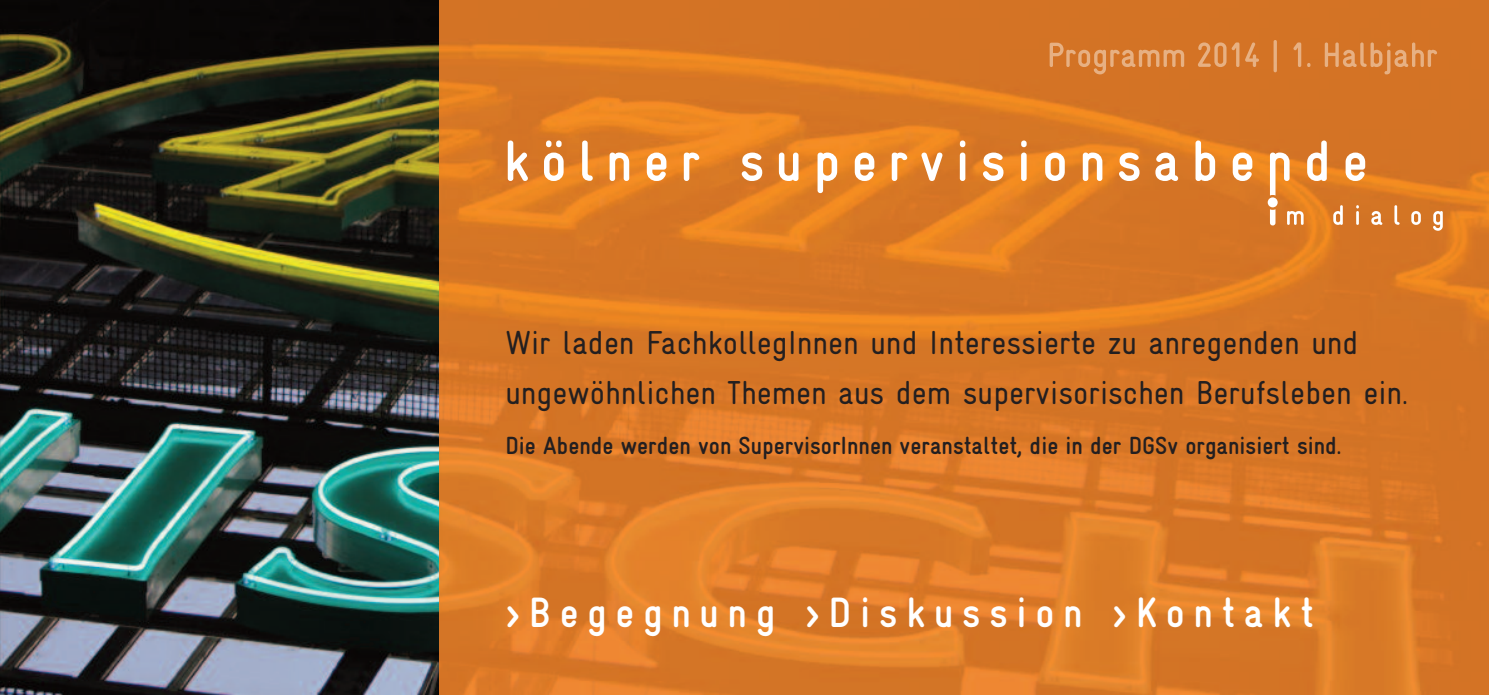
<style>
.page{position:relative;width:1489px;height:695px;background:#fff}
.page>*{position:absolute;margin:0;border:0;box-sizing:border-box;transform-origin:0 0}
.t1{font:700 condensed 42.5px "Gravur";letter-spacing:.205em;color:#fff}
.t2{font:condensed 33.25px/49.8px "Gravur";color:#231f20}
.t3{font:700 condensed 25px "Gravur";color:#231f20}
</style>
<div class="page">
<img style="left:0;top:0;width:439px;height:694px">
<img style="left:439px;top:0;width:1049px;height:694px">
<img style="left:1049px;top:42px;width:161px;height:32px">
<svg style="left:1286px;top:211px;width:17px;height:14px"></svg>
<svg style="left:1333px;top:205px;width:9px;height:20px"></svg>
<hr style="left:1355px;top:211px;width:3px;height:14px;background:#fff">
<svg style="left:1371px;top:211px;width:11px;height:14px"></svg>
<svg style="left:1394px;top:205px;width:5px;height:20px"></svg>
<svg style="left:1411px;top:211px;width:9px;height:14px"></svg>
<svg style="left:1432px;top:211px;width:10px;height:20px"></svg>
<div style="left:1267px;top:197px;width:10px;height:10px;background:#fff;border-radius:50%"></div>
<svg style="left:508px;top:140px;width:20px;height:41px"></svg>
<svg style="left:544px;top:140px;width:19px;height:41px"></svg>
<svg style="left:582px;top:140px;width:10px;height:41px"></svg>
<svg style="left:609px;top:152px;width:20px;height:29px"></svg>
<svg style="left:646px;top:152px;width:20px;height:29px"></svg>
<svg style="left:683px;top:152px;width:16px;height:29px"></svg>
<svg style="left:741px;top:152px;width:21px;height:29px"></svg>
<svg style="left:778px;top:152px;width:20px;height:29px"></svg>
<svg style="left:817px;top:152px;width:20px;height:41px"></svg>
<svg style="left:854px;top:152px;width:20px;height:29px"></svg>
<svg style="left:891px;top:152px;width:16px;height:29px"></svg>
<svg style="left:921px;top:152px;width:21px;height:29px"></svg>
<div style="left:959px;top:140px;width:6px;height:7px;background:#fff;border-radius:3px"></div>
<div style="left:959px;top:152px;width:6px;height:29px;background:#fff;border-radius:3px"></div>
<svg style="left:982px;top:152px;width:21px;height:29px"></svg>
<svg style="left:1021px;top:140px;width:5px;height:7px"></svg>
<div style="left:1021px;top:152px;width:5px;height:29px;background:#fff;border-radius:3px"></div>
<svg style="left:1045px;top:152px;width:19px;height:29px"></svg>
<svg style="left:1082px;top:152px;width:20px;height:29px"></svg>
<svg style="left:1118px;top:152px;width:21px;height:29px"></svg>
<svg style="left:1155px;top:152px;width:23px;height:29px"></svg>
<svg style="left:1195px;top:140px;width:19px;height:41px"></svg>
<svg style="left:1232px;top:152px;width:20px;height:29px"></svg>
<svg style="left:1269px;top:152px;width:20px;height:43px"></svg>
<svg style="left:1269px;top:209px;width:6px;height:16px"></svg>
<svg style="left:1306px;top:140px;width:20px;height:41px"></svg>
<svg style="left:1345px;top:152px;width:19px;height:29px"></svg>
<p class="t2" style="left:505px;top:321px;width:904px">Wir laden FachkollegInnen und Interessierte zu anregenden und ungewöhnlichen Themen aus dem supervisorischen Berufsleben ein.</p>
<p class="t3" style="left:505px;top:436px;width:837px">Die Abende werden von SupervisorInnen veranstaltet, die in der DGSv organisiert sind.</p>
<p class="t1" style="left:505px;top:597px;width:809px">&gt;Begegnung &gt;Diskussion &gt;Kontakt</p>
</div>
